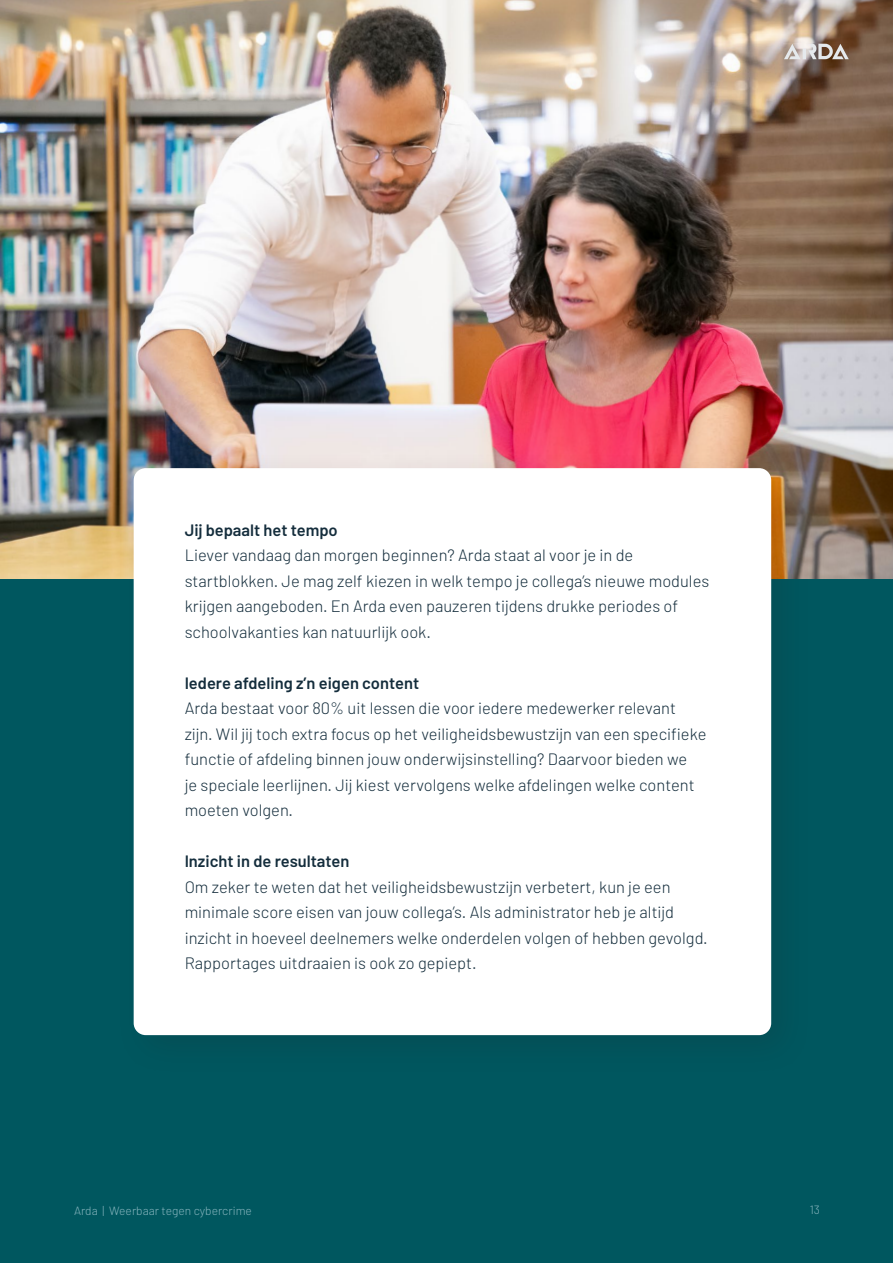
<style>
.page{position:relative;width:893px;height:1263px;background:#fff}
.page>*{position:absolute;margin:0;border:0;box-sizing:border-box;transform-origin:0 0}
.Brood{font:300 16.5px/25.5px "Barlow";color:#142d3c}
.Subkop{font:600 16.5px "Barlow";color:#142d3c}
.t1{font:300 12px "Barlow";color:#868d95}
</style>
<div class="page">
<div style="left:0;top:576px;width:893px;height:687px;background:#00575f"></div>
<img style="left:0;top:0;width:893px;height:579px">
<div style="left:115px;top:450px;width:698px;height:627px;background:#231f20;opacity:.15"></div>
<div style="left:134px;top:468px;width:637px;height:567px;background:#fff;border-radius:12px"></div>
<svg style="left:784px;top:44px;width:65px;height:15px"></svg>
<p class="Subkop" style="left:185px;top:519px;width:155px">Jij bepaalt het tempo</p>
<p class="Brood" style="left:185px;top:542px;width:526px">Liever vandaag dan morgen beginnen? Arda staat al voor je in de startblokken. Je mag zelf kiezen in welk tempo je collega’s nieuwe modules krijgen aangeboden. En Arda even pauzeren tijdens drukke periodes of schoolvakanties kan natuurlijk ook.</p>
<p class="Subkop" style="left:185px;top:672px;width:236px">Iedere afdeling z’n eigen content</p>
<p class="Brood" style="left:185px;top:695px;width:523px">Arda bestaat voor 80% uit lessen die voor iedere medewerker relevant zijn. Wil jij toch extra focus op het veiligheidsbewustzijn van een specifieke functie of afdeling binnen jouw onderwijsinstelling? Daarvoor bieden we<br>je speciale leerlijnen. Jij kiest vervolgens welke afdelingen welke content moeten volgen.</p>
<p class="Subkop" style="left:185px;top:851px;width:166px">Inzicht in de resultaten</p>
<p class="Brood" style="left:185px;top:873px;width:525px">Om zeker te weten dat het veiligheidsbewustzijn verbetert, kun je een minimale score eisen van jouw collega’s. Als administrator heb je altijd inzicht in hoeveel deelnemers welke onderdelen volgen of hebben gevolgd.<br>Rapportages uitdraaien is ook zo gepiept.</p>
<p class="t1" style="left:74px;top:1203px;width:179px">Arda | Weerbaar tegen cybercrime</p>
<p class="t1" style="left:810px;top:1202px;width:12px">13</p>
</div>
